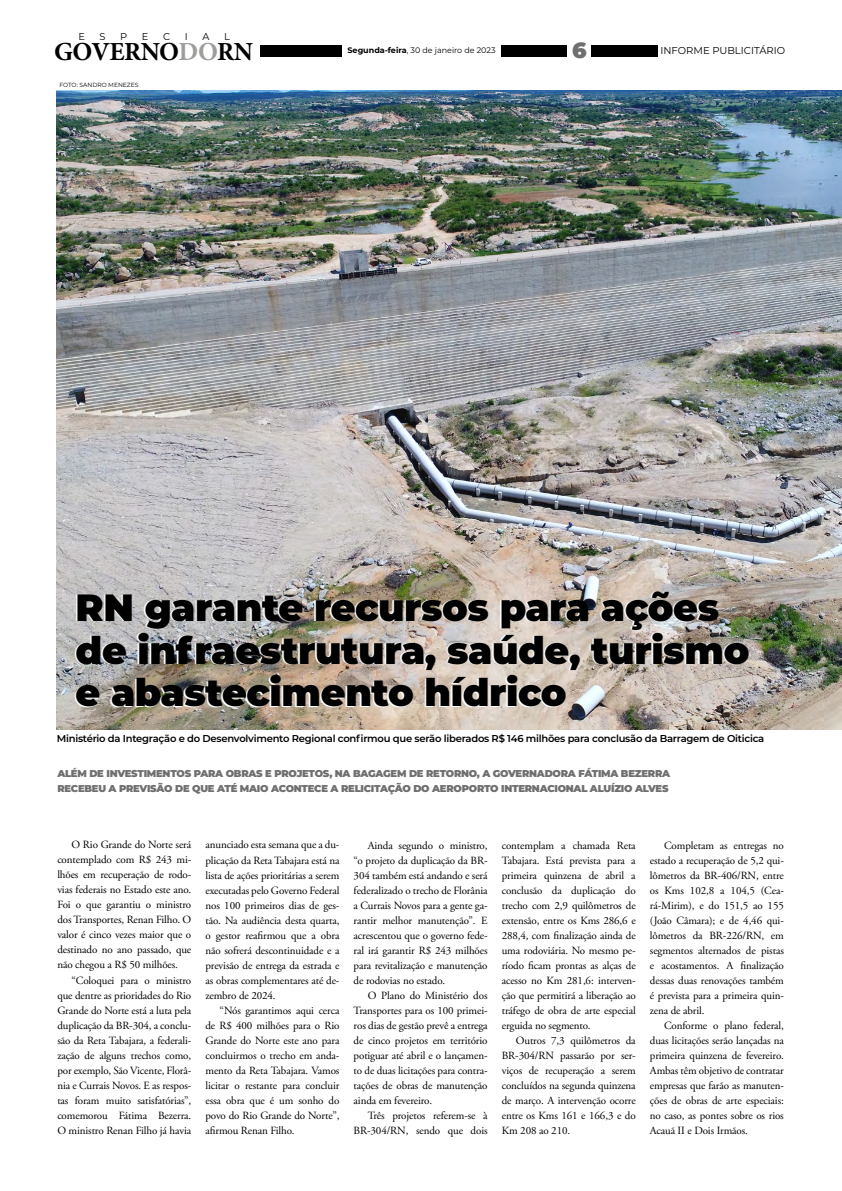
<style>
.page{position:relative;width:842px;height:1191px;background:#fff}
.page>*{position:absolute;margin:0;border:0;box-sizing:border-box;transform-origin:0 0}
.t1{font:900 38px/42.7px "Montserrat";letter-spacing:-.01em;color:#000}
.t2{font:700 26.1px "Minion Pro";letter-spacing:-.02em;color:#000}
.t3{font:900 22px "Montserrat";color:#706f6f}
.t4{font:11px/15px "Adobe Garamond Pro";letter-spacing:-.01em;color:#000;text-align:justify}
.t5{font:600 10px "Montserrat";letter-spacing:-.025em;color:#000}
.t6{font:10px "Montserrat";color:#000}
.t7{font:900 9.9px/14.9px "Montserrat";letter-spacing:-.025em;color:#706f6f}
.t8{font:9.8px "Montserrat";color:#000}
.t9{font:8px "Montserrat";color:#000}
.t10{font:6px "Montserrat";color:#000}
.s1{color:#9d9d9c}
.s2{font-weight:700}
</style>
<div class="page">
<div style="left:261px;top:45px;width:81px;height:12px;background:#000"></div>
<div style="left:501px;top:45px;width:157px;height:12px;background:#000"></div>
<div style="left:568px;top:37px;width:23px;height:22px;background:#fff"></div>
<img style="left:57px;top:91px;width:785px;height:638px">
<p class="t8" style="left:78px;top:30px;width:8px">E</p>
<p class="t8" style="left:100px;top:30px;width:8px">S</p>
<p class="t8" style="left:120px;top:30px;width:9px">P</p>
<p class="t8" style="left:142px;top:30px;width:8px">E</p>
<p class="t8" style="left:163px;top:30px;width:9px">C</p>
<p class="t8" style="left:185px;top:30px;width:4px">I</p>
<p class="t8" style="left:202px;top:30px;width:9px">A</p>
<p class="t8" style="left:224px;top:30px;width:7px">L</p>
<h3 class="t3" style="left:572px;top:34px;width:16px">6</h3>
<h2 class="t2" style="left:54px;top:33px;width:201px">GOVERNO<span class="s1">DO</span>RN</h2>
<p class="t9" style="left:348px;top:45px;width:149px"><span class="s2">Segunda-feira</span>, 30 de janeiro de 2023</p>
<p class="t6" style="left:660px;top:44px;width:126px">INFORME PUBLICITÁRIO</p>
<p class="t10" style="left:60px;top:81px;width:80px">FOTO: SANDRO MENEZES</p>
<h1 class="t1" style="left:76px;top:583px;width:675px">RN garante recursos para ações de infraestrutura, saúde, turismo e abastecimento hídrico</h1>
<p class="t5" style="left:57px;top:731px;width:709px">Ministério da Integração e do Desenvolvimento Regional confirmou que serão liberados R$ 146 milhões para conclusão da Barragem de Oiticica</p>
<p class="t7" style="left:57px;top:766px;width:614px">ALÉM DE INVESTIMENTOS PARA OBRAS E PROJETOS, NA BAGAGEM DE RETORNO, A GOVERNADORA FÁTIMA BEZERRA<br>RECEBEU A PREVISÃO DE QUE ATÉ MAIO ACONTECE A RELICITAÇÃO DO AEROPORTO INTERNACIONAL ALUÍZIO ALVES</p>
<p class="t4" style="left:57px;top:837px;width:135px;text-indent:14px">O Rio Grande do Norte será contemplado com R$ 243 mi&shy;lhões em recuperação de rodo&shy;vias federais no Estado este ano.<br>Foi o que garantiu o ministro dos Transportes, Renan Filho. O valor é cinco vezes maior que o destinado no ano passado, que não chegou a R$ 50 milhões.</p>
<p class="t4" style="left:57px;top:973px;width:135px;text-indent:14px">“Coloquei para o ministro que dentre as prioridades do Rio Grande do Norte está a luta pela duplicação da BR-304, a conclu&shy;são da Reta Tabajara, a federali&shy;zação de alguns trechos como, por exemplo, São Vicente, Florâ&shy;nia e Currais Novos. E as respos&shy;tas foram muito satisfatórias”, comemorou Fátima Bezerra.<br>O ministro Renan Filho já havia</p>
<p class="t4" style="left:205px;top:838px;width:135px">anunciado esta semana que a du&shy;plicação da Reta Tabajara está na lista de ações prioritárias a serem executadas pelo Governo Federal nos 100 primeiros dias de ges&shy;tão. Na audiência desta quarta, o gestor reafirmou que a obra não sofrerá descontinuidade e a previsão de entrega da estrada e as obras complementares até de&shy;zembro de 2024.</p>
<p class="t4" style="left:205px;top:1003px;width:135px;text-indent:14px">“Nós garantimos aqui cerca de R$ 400 milhões para o Rio Grande do Norte este ano para concluirmos o trecho em anda&shy;mento da Reta Tabajara. Vamos licitar o restante para concluir essa obra que é um sonho do povo do Rio Grande do Norte”, afirmou Renan Filho.</p>
<p class="t4" style="left:354px;top:838px;width:135px;text-indent:14px">Ainda segundo o ministro, “o projeto da duplicação da BR-304 também está andando e será federalizado o trecho de Florânia a Currais Novos para a gente ga&shy;rantir melhor manutenção”. E acrescentou que o governo fede&shy;ral irá garantir R$ 243 milhões para revitalização e manutenção de rodovias no estado.</p>
<p class="t4" style="left:354px;top:988px;width:135px;text-indent:14px">O Plano do Ministério dos Transportes para os 100 primei&shy;ros dias de gestão prevê a entrega de cinco projetos em território potiguar até abril e o lançamen&shy;to de duas licitações para contra&shy;tações de obras de manutenção ainda em fevereiro.</p>
<p class="t4" style="left:354px;top:1108px;width:135px;text-align:right">Três projetos referem-se à<br>BR-304/RN, sendo que dois</p>
<p class="t4" style="left:502px;top:838px;width:135px">contemplam a chamada Reta Tabajara. Está prevista para a primeira quinzena de abril a conclusão da duplicação do trecho com 2,9 quilômetros de extensão, entre os Kms 286,6 e 288,4, com finalização ainda de uma rodoviária. No mesmo pe&shy;ríodo ficam prontas as alças de acesso no Km 281,6: interven&shy;ção que permitirá a liberação ao tráfego de obra de arte especial erguida no segmento.</p>
<p class="t4" style="left:502px;top:1033px;width:135px;text-indent:14px">Outros 7,3 quilômetros da BR-304/RN passarão por ser&shy;viços de recuperação a serem concluídos na segunda quinzena de março. A intervenção ocorre entre os Kms 161 e 166,3 e do Km 208 ao 210.</p>
<p class="t4" style="left:650px;top:838px;width:135px;text-indent:14px">Completam as entregas no estado a recuperação de 5,2 qui&shy;lômetros da BR-406/RN, entre os Kms 102,8 a 104,5 (Cea&shy;rá-Mirim), e do 151,5 ao 155 (João Câmara); e de 4,46 qui&shy;lômetros da BR-226/RN, em segmentos alternados de pistas e acostamentos. A finalização dessas duas renovações também é prevista para a primeira quin&shy;zena de abril.</p>
<p class="t4" style="left:650px;top:1018px;width:135px;text-indent:14px">Conforme o plano federal, duas licitações serão lançadas na primeira quinzena de fevereiro.<br>Ambas têm objetivo de contratar empresas que farão as manuten&shy;ções de obras de arte especiais: no caso, as pontes sobre os rios Acauã II e Dois Irmãos.</p>
</div>
